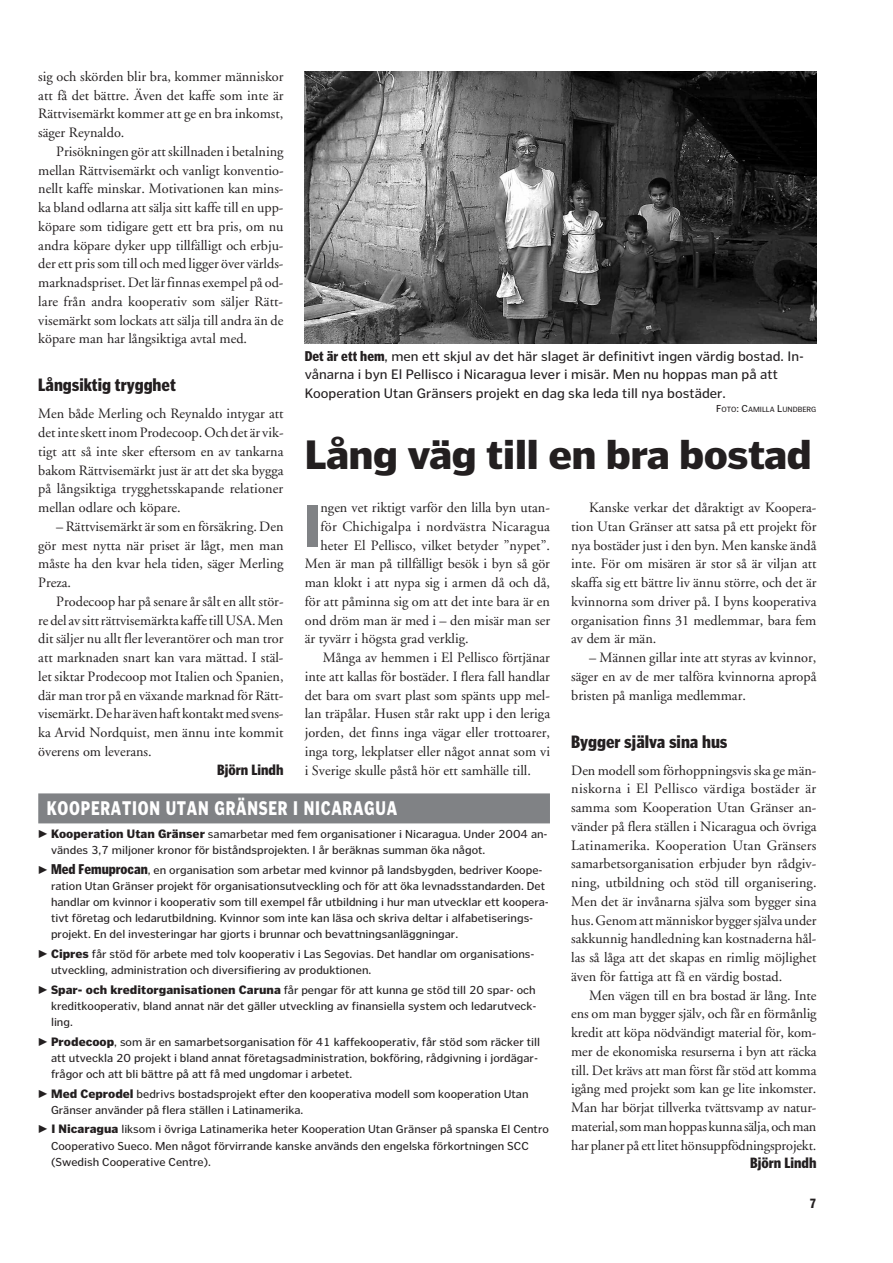
<style>
.page{position:relative;width:893px;height:1263px;background:#fff}
.page>*{position:absolute;margin:0;border:0;box-sizing:border-box;transform-origin:0 0}
.t1{font:59.85px "Poynter Cond Xtra TT";color:#808285}
.t2{font:40.5px "Poynter Xtra TT";letter-spacing:-.02em;color:#231f20}
.t3{font:19.5px "Poynter Xtra TT";letter-spacing:.05em;color:#fff;scale:.77 1}
.t4{font:18px "Poynter Cond Xtra TT";color:#231f20}
.t5{font:15px "Poynter Cond Xtra TT";color:#231f20}
.t6{font:14.25px/18.8px "Adobe Garamond";color:#231f20;text-align:justify}
.t7{font:14.25px/18.8px "Poynter TT";color:#231f20}
.t8{font:14.25px "Adobe Garamond";letter-spacing:.02em;color:#231f20}
.t9{font:13.5px "Poynter Cond Xtra TT";color:#231f20}
.t10{font:12px/16.2px "Poynter TT";color:#231f20}
.t11{font:7.8px "Poynter TT";color:#231f20}
.s1{font-family:"Poynter Cond Xtra TT"}
.s2{font-size:10.5px}
.s3{font-family:"Poynter Xtra TT"}
.s4{font-family:"Poynter Cond Xtra TT";font-size:14.25px}
</style>
<div class="page">
<div style="left:38px;top:793px;width:512px;height:30px;background:#808285"></div>
<img style="left:305px;top:71px;width:511px;height:272px">
<p class="t6" style="left:38px;top:68px;width:247px">sig och skörden blir bra, kommer människor att få det bättre. Även det kaffe som inte är Rättvisemärkt kommer att ge en bra inkomst, säger Reynaldo.</p>
<p class="t6" style="left:38px;top:143px;width:247px;text-indent:18px">Prisökningen gör att skillnaden i betalning mellan Rättvisemärkt och vanligt konventio&shy;nellt kaffe minskar. Motivationen kan mins&shy;ka bland odlarna att sälja sitt kaffe till en upp&shy;köpare som tidigare gett ett bra pris, om nu andra köpare dyker upp tillfälligt och erbju&shy;der ett pris som till och med ligger över världs&shy;marknadspriset. Det lär finnas exempel på od&shy;lare från andra kooperativ som säljer Rätt&shy;visemärkt som lockats att sälja till andra än de köpare man har långsiktiga avtal med.</p>
<p class="t4" style="left:38px;top:375px;width:139px">Långsiktig trygghet</p>
<p class="t6" style="left:38px;top:406px;width:247px">Men både Merling och Reynaldo intygar att det inte skett inom Prodecoop. Och det är vik&shy;tigt att så inte sker eftersom en av tankarna bakom Rättvisemärkt just är att det ska bygga på långsiktiga trygghetsskapande relationer mellan odlare och köpare.</p>
<p class="t6" style="left:38px;top:518px;width:247px;text-indent:18px">– Rättvisemärkt är som en försäkring. Den gör mest nytta när priset är lågt, men man måste ha den kvar hela tiden, säger Merling Preza.</p>
<p class="t6" style="left:38px;top:593px;width:247px;text-indent:18px">Prodecoop har på senare år sålt en allt stör&shy;re del av sitt rättvisemärkta kaffe till USA. Men dit säljer nu allt fler leverantörer och man tror att marknaden snart kan vara mättad. I stäl&shy;let siktar Prodecoop mot Italien och Spanien, där man tror på en växande marknad för Rätt&shy;visemärkt. De har även haft kontakt med svens&shy;ka Arvid Nordquist, men ännu inte kommit överens om leverans.</p>
<p class="t5" style="left:217px;top:761px;width:68px">Björn Lindh</p>
<p class="t7" style="left:305px;top:346px;width:501px"><span class="s1">Det är ett hem</span>, men ett skjul av det här slaget är definitivt ingen värdig bostad. In&shy;vånarna i byn El Pellisco i Nicaragua lever i misär. Men nu hoppas man på att<br>Kooperation Utan Gränsers projekt en dag ska leda till nya bostäder.</p>
<p class="t11" style="left:716px;top:404px;width:102px"><span class="s2">F</span>OTO<span class="s2">: C</span>AMILLA <span class="s2">L</span>UNDBERG</p>
<h2 class="t2" style="left:305px;top:431px;width:509px">Lång väg till en bra bostad</h2>
<h1 class="t1" style="left:305px;top:491px;width:17px">I</h1>
<p class="t6" style="left:320px;top:499px;width:231px">ngen vet riktigt varför den lilla byn utan-</p>
<p class="t6" style="left:571px;top:499px;width:247px;text-indent:18px">Kanske verkar det dåraktigt av Koopera&shy;tion Utan Gränser att satsa på ett projekt för nya bostäder just i den byn. Men kanske ändå inte. För om misären är stor så är viljan att skaffa sig ett bättre liv ännu större, och det är kvinnorna som driver på. I byns kooperativa organisation finns 31 medlemmar, bara fem av dem är män.</p>
<p class="t6" style="left:571px;top:649px;width:247px;text-indent:18px">– Männen gillar inte att styras av kvinnor, säger en av de mer talföra kvinnorna apropå bristen på manliga medlemmar.</p>
<p class="t4" style="left:571px;top:731px;width:158px">Bygger själva sina hus</p>
<p class="t6" style="left:571px;top:762px;width:247px">Den modell som förhoppningsvis ska ge män&shy;niskorna i El Pellisco värdiga bostäder är samma som Kooperation Utan Gränser an&shy;vänder på flera ställen i Nicaragua och övriga Latinamerika. Kooperation Utan Gränsers samarbetsorganisation erbjuder byn rådgiv&shy;ning, utbildning och stöd till organisering.<br>Men det är invånarna själva som bygger sina hus. Genom att människor bygger själva under sakkunnig handledning kan kostnaderna hål&shy;las så låga att det skapas en rimlig möjlighet även för fattiga att få en värdig bostad.</p>
<p class="t6" style="left:571px;top:987px;width:247px;text-indent:18px">Men vägen till en bra bostad är lång. Inte ens om man bygger själv, och får en förmånlig kredit att köpa nödvändigt material för, kom&shy;mer de ekonomiska resurserna i byn att räcka till. Det krävs att man först får stöd att komma igång med projekt som kan ge lite inkomster.<br>Man har börjat tillverka tvättsvamp av natur&shy;material, som man hoppas kunna sälja, och man har planer på ett litet hönsuppfödningsprojekt.</p>
<p class="t5" style="left:750px;top:1154px;width:68px">Björn Lindh</p>
<p class="t8" style="left:320px;top:521px;width:231px">för Chichigalpa i nordvästra Nicaragua</p>
<p class="t6" style="left:320px;top:537px;width:231px">heter El Pellisco, vilket betyder ”nypet”.</p>
<p class="t6" style="left:305px;top:556px;width:247px">Men är man på tillfälligt besök i byn så gör</p>
<p class="t6" style="left:305px;top:574px;width:247px">man klokt i att nypa sig i armen då och då,</p>
<p class="t6" style="left:305px;top:593px;width:247px">för att påminna sig om att det inte bara är en</p>
<p class="t6" style="left:305px;top:612px;width:247px">ond dröm man är med i – den misär man ser</p>
<p class="t6" style="left:305px;top:631px;width:165px">är tyvärr i högsta grad verklig.</p>
<p class="t6" style="left:323px;top:649px;width:229px">Många av hemmen i El Pellisco förtjänar</p>
<p class="t6" style="left:305px;top:668px;width:247px">inte att kallas för bostäder. I flera fall handlar</p>
<p class="t6" style="left:305px;top:687px;width:247px">det bara om svart plast som spänts upp mel-</p>
<p class="t6" style="left:305px;top:706px;width:247px">lan träpålar. Husen står rakt upp i den leriga</p>
<p class="t6" style="left:305px;top:724px;width:247px">jorden, det finns inga vägar eller trottoarer,</p>
<p class="t6" style="left:305px;top:743px;width:247px">inga torg, lekplatser eller något annat som vi</p>
<p class="t6" style="left:305px;top:762px;width:228px">i Sverige skulle påstå hör ett samhälle till.</p>
<h3 class="t3" style="left:47px;top:797px;width:457px">KOOPERATION UTAN GRÄNSER I NICARAGUA</h3>
<p class="t10" style="left:51px;top:825px;width:498px;text-indent:-13px">• <span class="s3">Kooperation Utan Gränser</span> samarbetar med fem organisationer i Nicaragua. Under 2004 an&shy;vändes 3,7 miljoner kronor för biståndsprojekten. I år beräknas summan öka något.</p>
<p class="t10" style="left:51px;top:861px;width:499px;text-indent:-13px">• <span class="s4">Med Femuprocan</span>, en organisation som arbetar med kvinnor på landsbygden, bedriver Koope&shy;ration Utan Gränser projekt för organisationsutveckling och för att öka levnadsstandarden. Det handlar om kvinnor i kooperativ som till exempel får utbildning i hur man utvecklar ett koopera&shy;tivt företag och ledarutbildning. Kvinnor som inte kan läsa och skriva deltar i alfabetiserings&shy;projekt. En del investeringar har gjorts i brunnar och bevattningsanläggningar.</p>
<p class="t10" style="left:51px;top:946px;width:485px;text-indent:-13px">• <span class="s3">Cipres</span> får stöd för arbete med tolv kooperativ i Las Segovias. Det handlar om organisations&shy;utveckling, administration och diversifiering av produktionen.</p>
<p class="t10" style="left:51px;top:981px;width:487px;text-align:justify;text-indent:-13px">• <span class="s3">Spar- och kreditorganisationen Caruna</span> får pengar för att kunna ge stöd till 20 spar- och kreditkooperativ, bland annat när det gäller utveckling av finansiella system och ledarutveck&shy;ling.</p>
<p class="t10" style="left:51px;top:1033px;width:491px;text-indent:-13px">• <span class="s3">Prodecoop</span>, som är en samarbetsorganisation för 41 kaffekooperativ, får stöd som räcker till att utveckla 20 projekt i bland annat företagsadministration, bokföring, rådgivning i jordägar&shy;frågor och att bli bättre på att få med ungdomar i arbetet.</p>
<p class="t10" style="left:51px;top:1085px;width:479px;text-indent:-13px">• <span class="s3">Med Ceprodel</span> bedrivs bostadsprojekt efter den kooperativa modell som kooperation Utan<br>Gränser använder på flera ställen i Latinamerika.</p>
<p class="t10" style="left:51px;top:1121px;width:499px;text-indent:-13px">• <span class="s3">I Nicaragua</span> liksom i övriga Latinamerika heter Kooperation Utan Gränser på spanska El Centro<br>Cooperativo Sueco. Men något förvirrande kanske används den engelska förkortningen SCC (Swedish Cooperative Centre).</p>
<p class="t9" style="left:809px;top:1195px;width:9px">7</p>
</div>
